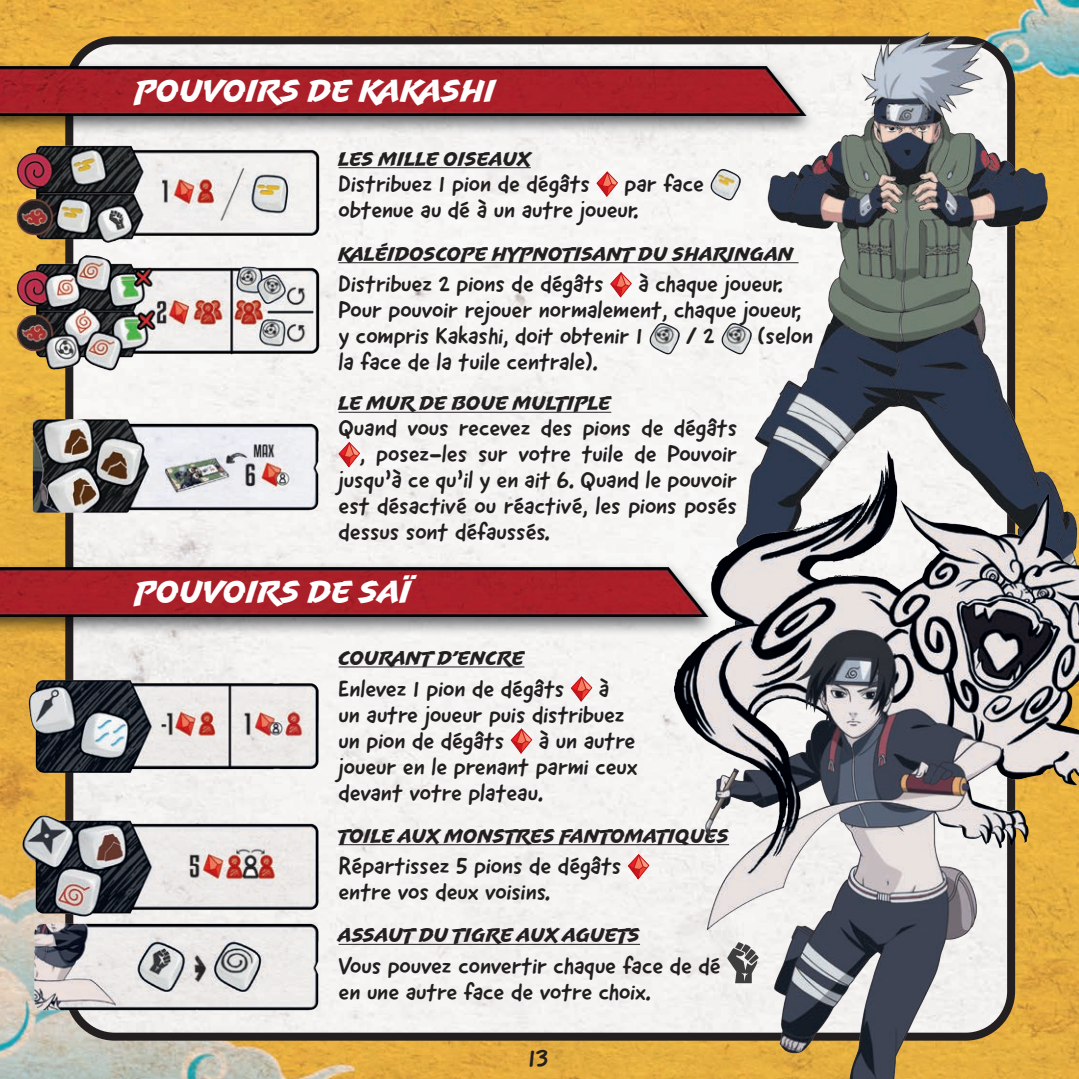
<style>
.page{position:relative;width:1079px;height:1079px;background:#fff}
.page>*{position:absolute;margin:0;border:0;box-sizing:border-box;transform-origin:0 0}
.t1{font:32px "Uppercut Angle";color:#fff}
.t2{font:26px "Good Dog New";color:#231f20}
.t3{font:24px/26px "Good Dog New";color:#231f20}
.t4{font:23.6px "Good Dog New";color:#231f20}
.t5{font:20px "Uppercut Angle";color:#231f20}
.s1{font-size:23.6px}
</style>
<div class="page">
<img style="left:0;top:0;width:1078px;height:1078px">
<div style="left:69px;top:40px;width:641px;height:996px;background:#f5f4f3"></div>
<hr style="left:338px;top:167px;width:192px;height:1px;background:#231f20">
<svg style="left:596px;top:171px;width:21px;height:25px"></svg>
<hr style="left:338px;top:262px;width:460px;height:1px;background:#231f20">
<svg style="left:610px;top:272px;width:21px;height:25px"></svg>
<img style="left:649px;top:322px;width:30px;height:32px">
<hr style="left:338px;top:411px;width:273px;height:1px;background:#231f20">
<svg style="left:338px;top:442px;width:22px;height:25px"></svg>
<img style="left:710px;top:32px;width:368px;height:418px">
<img style="left:0;top:56px;width:831px;height:86px">
<hr style="left:338px;top:666px;width:186px;height:1px;background:#231f20">
<svg style="left:570px;top:676px;width:22px;height:25px"></svg>
<svg style="left:510px;top:728px;width:22px;height:25px"></svg>
<hr style="left:338px;top:843px;width:390px;height:1px;background:#231f20">
<svg style="left:627px;top:854px;width:22px;height:24px"></svg>
<hr style="left:338px;top:943px;width:302px;height:1px;background:#231f20">
<img style="left:0;top:557px;width:674px;height:86px">
<img style="left:674px;top:450px;width:404px;height:628px">
<img style="left:29px;top:920px;width:296px;height:97px">
<img style="left:29px;top:416px;width:296px;height:102px">
<img style="left:9px;top:645px;width:327px;height:128px">
<img style="left:9px;top:113px;width:327px;height:132px">
<img style="left:9px;top:811px;width:327px;height:109px">
<img style="left:9px;top:255px;width:327px;height:122px">
<p class="t1" style="left:135px;top:73px;width:362px">POUVOIRS DE KAKASHI</p>
<p class="t5" style="left:338px;top:147px;width:194px">LES MILLE OISEAUX</p>
<p class="t3" style="left:338px;top:170px;width:253px">Distribuez 1 pion de dégâts</p>
<p class="t3" style="left:338px;top:170px;width:367px;text-indent:286px">par face obtenue au dé à un autre joueur.</p>
<p class="t5" style="left:338px;top:242px;width:456px">KALÉIDOSCOPE HYPNOTISANT DU SHARINGAN</p>
<p class="t3" style="left:338px;top:271px;width:266px">Distribuez 2 pions de dégâts</p>
<p class="t3" style="left:338px;top:271px;width:464px;text-indent:300px">à chaque joueur.<br>Pour pouvoir rejouer normalement, chaque joueur, y compris Kakashi, doit obtenir 1</p>
<p class="t3" style="left:686px;top:323px;width:30px">/ 2</p>
<p class="t3" style="left:757px;top:323px;width:57px">(selon</p>
<p class="t3" style="left:338px;top:349px;width:261px">la face de la tuile centrale).</p>
<p class="t5" style="left:338px;top:391px;width:274px">LE MUR DE BOUE MULTIPLE</p>
<p class="t3" style="left:338px;top:415px;width:400px">Quand vous recevez des pions de dégâts</p>
<p class="t3" style="left:360px;top:441px;width:378px">, posez-les sur votre tuile de Pouvoir</p>
<p class="t3" style="left:338px;top:467px;width:400px">jusqu’à ce qu’il y en ait 6. Quand le pouvoir</p>
<p class="t3" style="left:338px;top:493px;width:400px">est désactivé ou réactivé, les pions posés</p>
<p class="t3" style="left:338px;top:519px;width:213px">dessus sont défaussés.</p>
<p class="t1" style="left:135px;top:573px;width:278px">POUVOIRS DE SAÏ</p>
<p class="t5" style="left:338px;top:646px;width:187px">COURANT D’ENCRE</p>
<p class="t3" style="left:338px;top:675px;width:227px">Enlevez 1 pion de dégâts</p>
<p class="t3" style="left:338px;top:675px;width:287px;text-indent:260px">à un autre joueur puis distribuez un pion de dégâts</p>
<p class="t3" style="left:338px;top:727px;width:300px;text-align:justify;text-indent:200px">à un autre joueur en le prenant parmi ceux devant votre plateau.</p>
<p class="t5" style="left:338px;top:823px;width:392px">TOILE AUX MONSTRES FANTOMATIQUES</p>
<p class="t3" style="left:338px;top:852px;width:284px">Répartissez 5 pions de dégâts entre vos deux voisins.</p>
<p class="t5" style="left:338px;top:923px;width:303px">ASSAUT DU TIGRE AUX AGUETS</p>
<p class="t3" style="left:338px;top:952px;width:383px">Vous pouvez convertir chaque face de <span class="s1">dé</span></p>
<p class="t4" style="left:338px;top:976px;width:314px">en une autre face de votre choix.</p>
<p class="t2" style="left:528px;top:1040px;width:22px">13</p>
</div>
